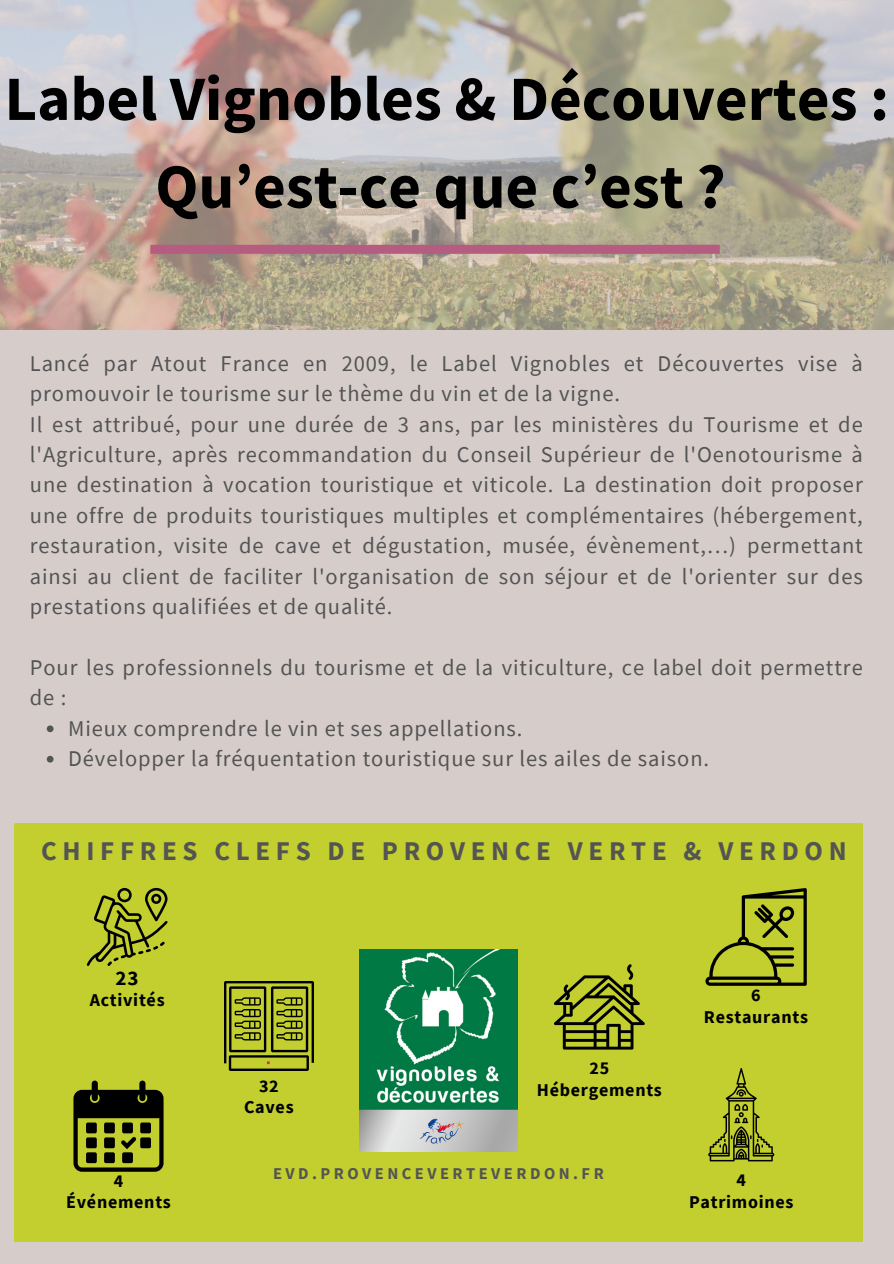
<style>
.page{position:relative;width:894px;height:1264px;background:#fff}
.page>*{position:absolute;margin:0;border:0;box-sizing:border-box;transform-origin:0 0}
.t1{font:700 63px/87.8px "Source Sans Pro";color:#000;text-align:center}
.t2{font:700 27px "Source Sans Pro";letter-spacing:.21em;color:#545454}
.t3{font:22.5px/30.3px "Source Sans Pro";letter-spacing:.04em;color:#545454}
.t4{font:700 21px "Source Sans Pro";color:#000}
.t5{font:700 18px "Source Sans Pro";letter-spacing:.04em;color:#000}
.t6{font:700 16.5px "Source Sans Pro";letter-spacing:.21em;color:#545454}
</style>
<div class="page">
<div style="left:0;top:0;width:893px;height:1263px;background:#d6cdcb"></div>
<img style="left:0;top:0;width:893px;height:330px">
<div style="left:15px;top:823px;width:846px;height:418px;background:#c2cf2e"></div>
<div style="left:150px;top:245px;width:569px;height:9px;background:#b55c80"></div>
<svg style="left:87px;top:887px;width:81px;height:79px;background:#96a023"></svg>
<img style="left:224px;top:981px;width:89px;height:89px">
<svg style="left:73px;top:1080px;width:90px;height:91px;background:#5a6015"></svg>
<svg style="left:553px;top:964px;width:91px;height:85px;background:#889120"></svg>
<svg style="left:708px;top:1067px;width:66px;height:94px;background:#9aa424"></svg>
<svg style="left:705px;top:888px;width:101px;height:97px;background:#959f23"></svg>
<img style="left:359px;top:949px;width:158px;height:202px">
<svg style="left:47px;top:725px;width:6px;height:7px"></svg>
<svg style="left:47px;top:755px;width:6px;height:7px"></svg>
<p class="t1" style="left:5px;top:54px;width:885px">Label Vignobles &amp; Découvertes :<br>Qu’est-ce que c’est ?</p>
<p class="t3" style="left:30px;top:348px;width:834px">Lancé par Atout France en 2009, le Label Vignobles et Découvertes vise à promouvoir le tourisme sur le thème du vin et de la vigne.<br>Il est attribué, pour une durée de 3 ans, par les ministères du Tourisme et de l'Agriculture, après recommandation du Conseil Supérieur de l'Oenotourisme à une destination à vocation touristique et viticole. La destination doit proposer une offre de produits touristiques multiples et complémentaires (hébergement, restauration, visite de cave et dégustation, musée, évènement,…) permettant ainsi au client de faciliter l'organisation de son séjour et de l'orienter sur des prestations qualifiées et de qualité.</p>
<p class="t3" style="left:30px;top:651px;width:834px">Pour les professionnels du tourisme et de la viticulture, ce label doit permettre de :</p>
<p class="t3" style="left:68px;top:712px;width:456px">Mieux comprendre le vin et ses appellations.</p>
<p class="t3" style="left:68px;top:742px;width:642px">Développer la fréquentation touristique sur les ailes de saison.</p>
<p class="t2" style="left:41px;top:833px;width:806px">CHIFFRES CLEFS DE PROVENCE VERTE &amp; VERDON</p>
<h1 class="t4" style="left:116px;top:964px;width:25px">23</h1>
<h3 class="t5" style="left:90px;top:988px;width:76px">Activités</h3>
<p class="t5" style="left:114px;top:1169px;width:11px">4</p>
<p class="t5" style="left:66px;top:1190px;width:106px">Événements</p>
<p class="t5" style="left:259px;top:1074px;width:21px">32</p>
<p class="t5" style="left:244px;top:1094px;width:51px">Caves</p>
<p class="t5" style="left:589px;top:1055px;width:21px">25</p>
<p class="t5" style="left:536px;top:1077px;width:127px">Hébergements</p>
<p class="t6" style="left:273px;top:1162px;width:332px">EVD.PROVENCEVERTEVERDON.FR</p>
<p class="t5" style="left:751px;top:983px;width:11px">6</p>
<p class="t5" style="left:703px;top:1005px;width:105px">Restaurants</p>
<p class="t5" style="left:736px;top:1168px;width:11px">4</p>
<p class="t5" style="left:688px;top:1190px;width:106px">Patrimoines</p>
</div>
